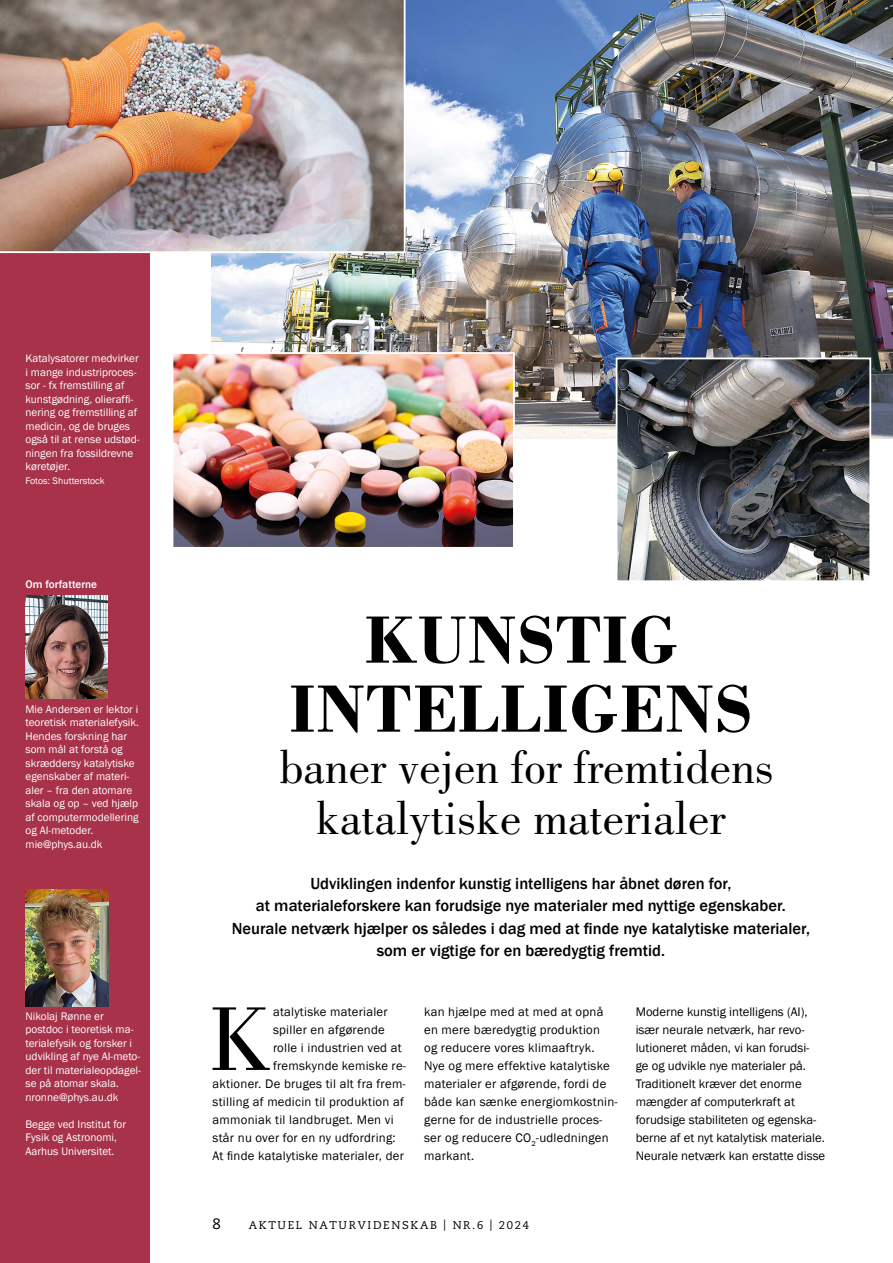
<style>
.page{position:relative;width:893px;height:1263px;background:#fff}
.page>*{position:absolute;margin:0;border:0;box-sizing:border-box;transform-origin:0 0}
.t1{font:93.6px "Bodoni Std";color:#000}
.t2{font:700 69px/69px "Bodoni Std";color:#000;text-align:center}
.t3{font:48px/51px "Bodoni Std";color:#000;text-align:center}
.t4{font:500 16.5px/22.5px "Franklin Gothic";color:#000;text-align:center}
.t5{font:15px "Caecilia";color:#000}
.t6{font:12.75px/18px "Franklin Gothic";letter-spacing:.02em;color:#000}
.t7{font:12.75px/18px "Franklin Gothic";color:#000}
.t8{font:11.25px/13.5px "Franklin Gothic";color:#fff}
.t9{font:11.25px "Caecilia";letter-spacing:.15em;color:#000}
.t10{font:500 11.25px "Franklin Gothic";color:#fff}
.t11{font:9.75px "Franklin Gothic";color:#fff}
</style>
<div class="page">
<div style="left:0;top:0;width:150px;height:1263px;background:#a7324a"></div>
<img style="left:26px;top:595px;width:82px;height:103px">
<img style="left:26px;top:890px;width:82px;height:117px">
<img style="left:212px;top:0;width:681px;height:438px">
<img style="left:0;top:0;width:406px;height:253px">
<img style="left:619px;top:360px;width:249px;height:219px">
<div style="left:616px;top:357px;width:255px;height:225px;border:2px solid #fff"></div>
<img style="left:175px;top:355px;width:337px;height:191px">
<div style="left:172px;top:352px;width:343px;height:197px;border:2px solid #fff"></div>
<p class="t8" style="left:26px;top:352px;width:116px">Katalysatorer medvirker i mange industriproces&shy;sor - fx fremstilling af kunstgødning, olieraffi&shy;nering og fremstilling af medicin, og de bruges også til at rense udstød&shy;ningen fra fossildrevne køretøjer.</p>
<p class="t11" style="left:26px;top:474px;width:81px">Fotos: Shutterstock</p>
<p class="t10" style="left:26px;top:578px;width:73px">Om forfatterne</p>
<p class="t8" style="left:26px;top:703px;width:115px">Mie Andersen er lektor i teoretisk materialefysik.<br>Hendes forskning har som mål at forstå og skræddersy katalytiske egenskaber af materi&shy;aler – fra den atomare skala og op – ved hjælp af computermodellering og AI-metoder. mie@phys.au.dk</p>
<p class="t8" style="left:26px;top:1009px;width:117px">Nikolaj Rønne er postdoc i teoretisk ma&shy;terialefysik og forsker i udvikling af nye AI-meto&shy;der til materialeopdagel&shy;se på atomar skala. nronne@phys.au.dk</p>
<p class="t8" style="left:26px;top:1117px;width:102px">Begge ved Institut for<br>Fysik og Astronomi,<br>Aarhus Universitet.</p>
<h2 class="t2" style="left:289px;top:604px;width:465px">KUNSTIG<br>INTELLIGENS</h2>
<h3 class="t3" style="left:279px;top:742px;width:496px">baner vejen for fremtidens katalytiske materialer</h3>
<p class="t4" style="left:232px;top:872px;width:580px">Udviklingen indenfor kunstig intelligens har åbnet døren for,<br>at materialeforskere kan forudsige nye materialer med nyttige egenskaber.<br>Neurale netværk hjælper os således i dag med at finde nye katalytiske materialer, som er vigtige for en bæredygtig fremtid.</p>
<h1 class="t1" style="left:209px;top:987px;width:64px">K</h1>
<p class="t6" style="left:273px;top:1003px;width:116px">atalytiske materialer</p>
<p class="t6" style="left:273px;top:1021px;width:113px">spiller en afgørende</p>
<p class="t6" style="left:273px;top:1039px;width:130px">rolle i industrien ved at</p>
<p class="t6" style="left:273px;top:1057px;width:135px">fremskynde kemiske re-</p>
<p class="t6" style="left:213px;top:1075px;width:195px">aktioner. De bruges til alt fra frem-</p>
<p class="t6" style="left:213px;top:1093px;width:193px">stilling af medicin til produktion af</p>
<p class="t6" style="left:213px;top:1111px;width:183px">ammoniak til landbruget. Men vi</p>
<p class="t6" style="left:213px;top:1129px;width:185px">står nu over for en ny udfordring:</p>
<p class="t6" style="left:213px;top:1147px;width:193px">At finde katalytiske materialer, der</p>
<p class="t6" style="left:424px;top:1003px;width:195px">kan hjælpe med at med at opnå en mere bæredygtig produktion<br>og reducere vores klimaaftryk.<br>Nye og mere effektive katalytiske materialer er afgørende, fordi de både kan sænke energiomkostnin&shy;gerne for de industrielle proces&shy;ser og reducere CO<sub>2</sub>-udledningen markant.</p>
<p class="t7" style="left:636px;top:1003px;width:191px">Moderne kunstig intelligens (AI), især neurale netværk, har revo&shy;lutioneret måden, vi kan forudsi&shy;ge og udvikle nye materialer på.<br>Traditionelt kræver det enorme mængder af computerkraft at forudsige stabiliteten og egenska&shy;berne af et nyt katalytisk materiale.<br>Neurale netværk kan erstatte disse</p>
<h3 class="t5" style="left:213px;top:1215px;width:10px">8</h3>
<p class="t9" style="left:249px;top:1218px;width:282px">AKTUEL NATURVIDENSKAB | NR.6 | 2024</p>
</div>
